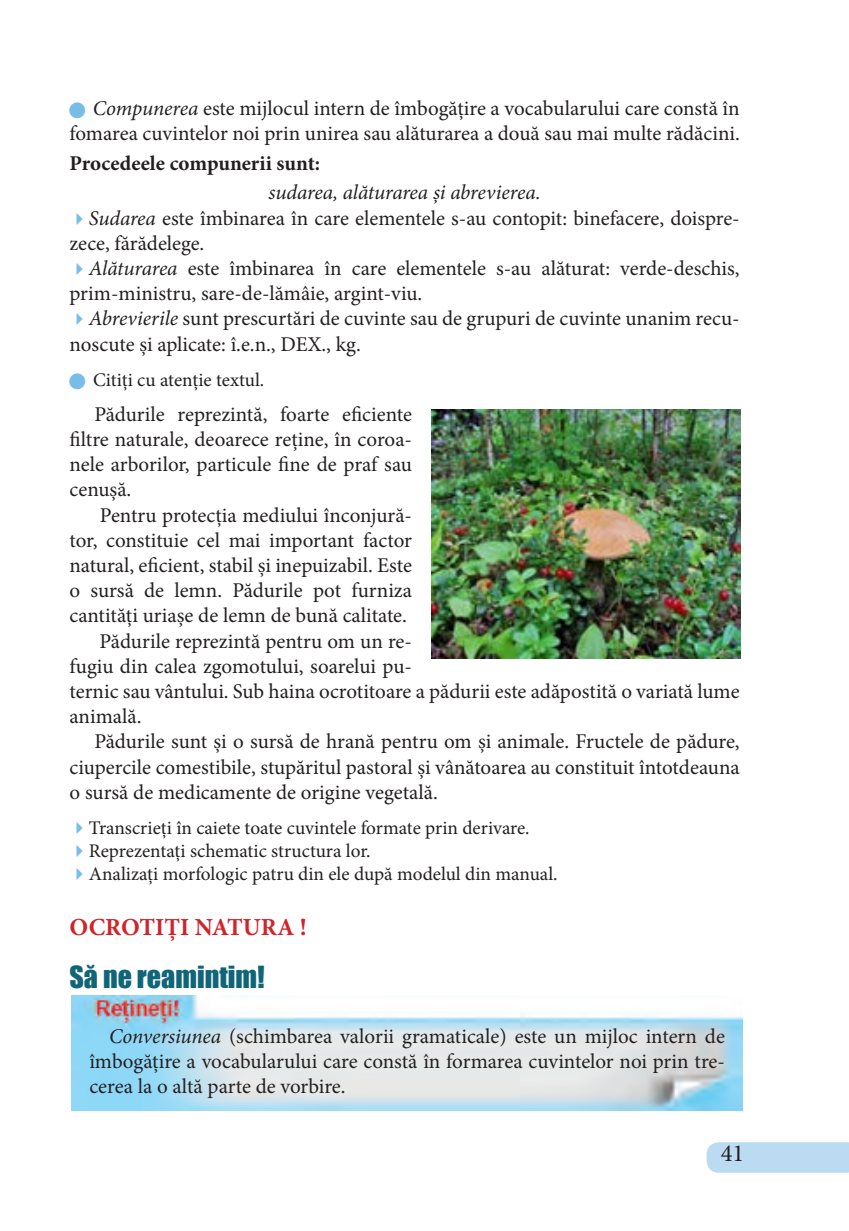
<style>
.page{position:relative;width:849px;height:1231px;background:#fff}
.page>*{position:absolute;margin:0;border:0;box-sizing:border-box;transform-origin:0 0}
.t1{font:28px "Impact";color:#106579}
.nazva14{font:700 24.5px "Minion Pro";color:#d1232a}
.rozdil_nazva{font:24.5px "Minion Pro";color:#231f20}
.osnovny{font:21px/25.2px "Minion Pro";color:#231f20}
.osnovny-2{font:italic 21px "Minion Pro";letter-spacing:-.01em;color:#231f20}
.osnovny-3{font:700 21px "Minion Pro";color:#231f20}
.osnovny-4{font:19.25px "Minion Pro";color:#231f20}
.s1{color:#78bde8}
.s2{font-style:italic}
</style>
<div class="page">
<img style="left:72px;top:995px;width:670px;height:115px">
<img style="left:432px;top:409px;width:308px;height:249px">
<div style="left:706px;top:1142px;width:142px;height:30px;background:#bbdbf2"></div>
<p class="osnovny" style="left:69px;top:95px;width:671px"><span class="s1">■</span> <span class="s2">Compunerea</span> este mijlocul intern de îmbogățire a vocabularului care constă în fomarea cuvintelor noi prin unirea sau alăturarea a două sau mai multe rădăcini.</p>
<p class="osnovny-3" style="left:69px;top:148px;width:252px">Procedeele compunerii sunt:</p>
<p class="osnovny-2" style="left:268px;top:178px;width:273px">sudarea, alăturarea şi abrevierea.</p>
<p class="osnovny" style="left:69px;top:205px;width:671px"><span class="s1">✔</span><span class="s2">Sudarea</span> este îmbinarea în care elementele s-au contopit: binefacere, doispre&shy;zece, fărădelege.</p>
<p class="osnovny" style="left:69px;top:256px;width:671px"><span class="s1">✔</span><span class="s2">Alăturarea</span> este îmbinarea în care elementele s-au alăturat: verde-deschis, prim-ministru, sare-de-lămâie, argint-viu.</p>
<p class="osnovny" style="left:69px;top:306px;width:671px"><span class="s1">✔</span><span class="s2">Abrevierile</span> sunt prescurtări de cuvinte sau de grupuri de cuvinte unanim recu&shy;noscute și aplicate: î.e.n., DEX., kg.</p>
<p class="osnovny-4" style="left:69px;top:366px;width:196px"><span class="s1">■</span> Citiți cu atenție textul.</p>
<p class="osnovny" style="left:69px;top:401px;width:344px;text-align:justify;text-indent:25px">Pădurile reprezintă, foarte eficiente filtre naturale, deoarece reține, în coroa&shy;nele arborilor, particule fine de praf sau cenușă.</p>
<p class="osnovny" style="left:69px;top:502px;width:344px;text-align:justify;text-indent:30px">Pentru protecția mediului înconjură&shy;tor, constituie cel mai important factor natural, eficient, stabil și inepuizabil. Este o sursă de lemn. Pădurile pot furniza cantități uriașe de lemn de bună calitate.</p>
<p class="osnovny" style="left:69px;top:628px;width:671px;text-indent:30px">Pădurile reprezintă pentru om un re-<br>fugiu din calea zgomotului, soarelui pu-<br>ternic sau vântului. Sub haina ocrotitoare a pădurii este adăpostită o variată lume animală.</p>
<p class="osnovny" style="left:69px;top:729px;width:671px;text-align:justify;text-indent:25px">Pădurile sunt și o sursă de hrană pentru om și animale. Fructele de pădure, ciupercile comestibile, stupăritul pastoral și vânătoarea au constituit întotdeauna o sursă de medicamente de origine vegetală.</p>
<p class="osnovny-4" style="left:69px;top:814px;width:461px"><span class="s1">✔</span>Transcrieți în caiete toate cuvintele formate prin derivare.</p>
<p class="osnovny-4" style="left:69px;top:837px;width:302px"><span class="s1">✔</span>Reprezentați schematic structura lor.</p>
<p class="osnovny-4" style="left:69px;top:861px;width:489px"><span class="s1">✔</span>Analizați morfologic patru din ele după modelul din manual.</p>
<p class="nazva14" style="left:69px;top:909px;width:239px">OCROTIȚI NATURA !</p>
<p class="t1" style="left:69px;top:955px;width:197px">SĂ NE REAMINTIM!</p>
<p class="osnovny" style="left:89px;top:1023px;width:637px;text-align:justify;text-indent:20px"><span class="s2">Conversiunea</span> (schimbarea valorii gramaticale) este un mijloc intern de îmbogățire a vocabularului care constă în formarea cuvintelor noi prin tre&shy;cerea la o altă parte de vorbire.</p>
<p class="rozdil_nazva" style="left:720px;top:1136px;width:25px">41</p>
</div>
